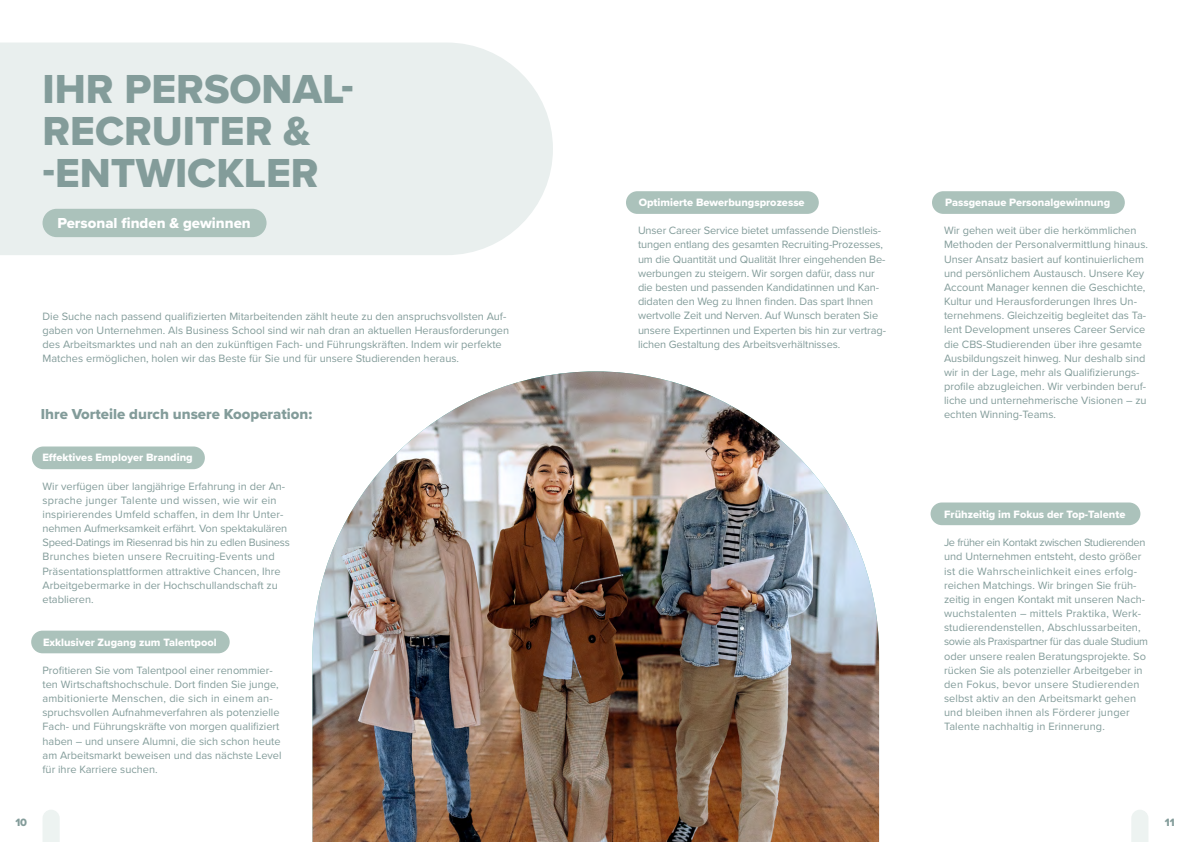
<style>
.page{position:relative;width:1191px;height:842px;background:#fff}
.page>*{position:absolute;margin:0;border:0;box-sizing:border-box;transform-origin:0 0}
.t1{font:42px/42px "Proxima Nova Extrabld";color:#839c9a}
.t2{font:15px "Proxima Nova Extrabld";color:#839c9a}
.t3{font:15px "Proxima Nova Extrabld";color:#fff}
.t4{font:11px/14.2px "Proxima Nova";color:#839c9a}
.t5{font:11px "Proxima Nova Extrabld";color:#fff}
.t6{font:11px "Proxima Nova Extrabld";color:#839c9a}
</style>
<div class="page">
<svg style="left:1131px;top:810px;width:17px;height:32px"></svg>
<svg style="left:43px;top:810px;width:17px;height:32px"></svg>
<div style="left:0;top:43px;width:553px;height:212px;background:#e9efee"></div>
<div style="left:43px;top:209px;width:223px;height:28px;background:#abc2bb;border-radius:14px"></div>
<div style="left:32px;top:446px;width:173px;height:23px;background:#abc2bb;border-radius:11px"></div>
<div style="left:930px;top:502px;width:210px;height:23px;background:#abc2bb;border-radius:11px"></div>
<div style="left:626px;top:191px;width:193px;height:23px;background:#abc2bb;border-radius:11px"></div>
<div style="left:31px;top:631px;width:199px;height:22px;background:#abc2bb;border-radius:11px"></div>
<div style="left:932px;top:191px;width:192px;height:23px;background:#abc2bb;border-radius:11px"></div>
<img style="left:312px;top:371px;width:567px;height:471px">
<h1 class="t1" style="left:43px;top:67px;width:313px">IHR PERSONAL-<br>RECRUITER &amp; -ENTWICKLER</h1>
<h2 class="t3" style="left:57px;top:212px;width:195px">Personal finden &amp; gewinnen</h2>
<p class="t4" style="left:43px;top:308px;width:468px">Die Suche nach passend qualifizierten Mitarbeitenden zählt heute zu den anspruchsvollsten Auf&shy;gaben von Unternehmen. Als Business School sind wir nah dran an aktuellen Herausforderungen des Arbeitsmarktes und nah an den zukünftigen Fach- und Führungskräften. Indem wir perfekte Matches ermöglichen, holen wir das Beste für Sie und für unsere Studierenden heraus.</p>
<h2 class="t2" style="left:41px;top:402px;width:273px">Ihre Vorteile durch unsere Kooperation:</h2>
<p class="t5" style="left:42px;top:449px;width:152px">Effektives Employer Branding</p>
<p class="t4" style="left:43px;top:478px;width:249px">Wir verfügen über langjährige Erfahrung in der An&shy;sprache junger Talente und wissen, wie wir ein inspirierendes Umfeld schaffen, in dem Ihr Unter&shy;nehmen Aufmerksamkeit erfährt. Von spektakulären Speed-Datings im Riesenrad bis hin zu edlen Business Brunches bieten unsere Recruiting-Events und Präsentationsplattformen attraktive Chancen, Ihre Arbeitgebermarke in der Hochschullandschaft zu etablieren.</p>
<p class="t5" style="left:43px;top:634px;width:175px">Exklusiver Zugang zum Talentpool</p>
<p class="t4" style="left:43px;top:662px;width:240px">Profitieren Sie vom Talentpool einer renommier&shy;ten Wirtschaftshochschule. Dort finden Sie junge, ambitionierte Menschen, die sich in einem an&shy;spruchsvollen Aufnahmeverfahren als potenzielle Fach- und Führungskräfte von morgen qualifiziert haben – und unsere Alumni, die sich schon heute am Arbeitsmarkt beweisen und das nächste Level für ihre Karriere suchen.</p>
<p class="t5" style="left:638px;top:194px;width:167px">Optimierte Bewerbungsprozesse</p>
<p class="t4" style="left:638px;top:223px;width:249px">Unser Career Service bietet umfassende Dienstleis&shy;tungen entlang des gesamten Recruiting-Prozesses, um die Quantität und Qualität Ihrer eingehenden Be&shy;werbungen zu steigern. Wir sorgen dafür, dass nur die besten und passenden Kandidatinnen und Kan&shy;didaten den Weg zu Ihnen finden. Das spart Ihnen wertvolle Zeit und Nerven. Auf Wunsch beraten Sie unsere Expertinnen und Experten bis hin zur vertrag&shy;lichen Gestaltung des Arbeitsverhältnisses.</p>
<p class="t5" style="left:945px;top:194px;width:166px">Passgenaue Personalgewinnung</p>
<p class="t4" style="left:944px;top:223px;width:205px">Wir gehen weit über die herkömmlichen Methoden der Personalvermittlung hinaus.<br>Unser Ansatz basiert auf kontinuierlichem und persönlichem Austausch. Unsere Key Account Manager kennen die Geschichte, Kultur und Herausforderungen Ihres Un&shy;ternehmens. Gleichzeitig begleitet das Ta&shy;lent Development unseres Career Service die CBS-Studierenden über ihre gesamte Ausbildungszeit hinweg. Nur deshalb sind wir in der Lage, mehr als Qualifizierungs&shy;profile abzugleichen. Wir verbinden beruf&shy;liche und unternehmerische Visionen – zu echten Winning-Teams.</p>
<p class="t5" style="left:944px;top:506px;width:183px">Frühzeitig im Fokus der Top-Talente</p>
<p class="t4" style="left:944px;top:535px;width:205px">Je früher ein Kontakt zwischen Studierenden und Unternehmen entsteht, desto größer ist die Wahrscheinlichkeit eines erfolg&shy;reichen Matchings. Wir bringen Sie früh&shy;zeitig in engen Kontakt mit unseren Nach&shy;wuchstalenten – mittels Praktika, Werk&shy;studierendenstellen, Abschlussarbeiten, sowie als Praxispartner für das duale Studium oder unsere realen Beratungsprojekte. So rücken Sie als potenzieller Arbeitgeber in den Fokus, bevor unsere Studierenden selbst aktiv an den Arbeitsmarkt gehen und bleiben ihnen als Förderer junger Talente nachhaltig in Erinnerung.</p>
<p class="t6" style="left:15px;top:814px;width:13px">10</p>
<p class="t6" style="left:1164px;top:814px;width:11px">11</p>
</div>
